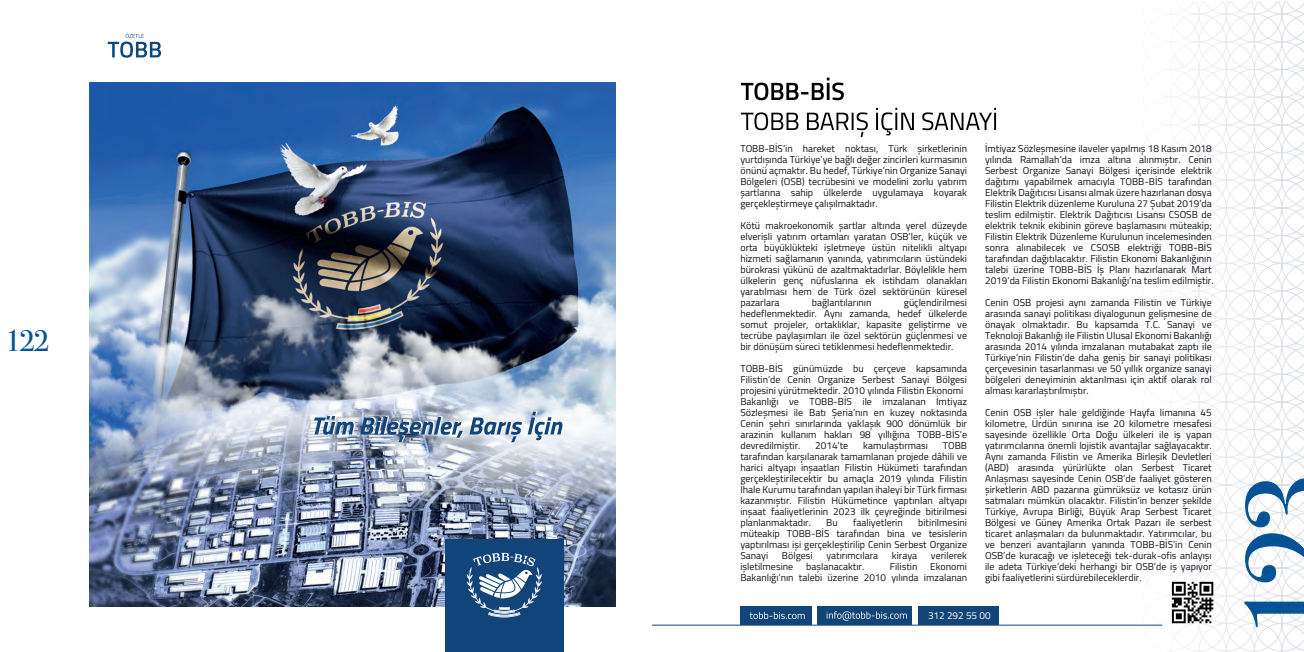
<style>
.page{position:relative;width:1304px;height:652px;background:#fff}
.page>*{position:absolute;margin:0;border:0;box-sizing:border-box;transform-origin:0 0}
.t1{font:124.3px "Bodoni Svty Two ITCTT Book";color:#055498}
.t2{font:30px "Bodoni Svty Two ITCTT Book";color:#055498}
.t3{font:10px/11px "Titillium Web";color:#111416;text-align:justify}
.t4{font:10px "Titillium Web";color:#fff}
</style>
<div class="page">
<hr style="left:652px;top:625px;width:510px;height:1px;background:#114579">
<svg style="left:108px;top:33px;width:53px;height:25px"></svg>
<img style="left:89px;top:82px;width:527px;height:525px">
<div style="left:445px;top:539px;width:118px;height:113px;background:#114579"></div>
<svg style="left:467px;top:553px;width:75px;height:65px"></svg>
<svg style="left:314px;top:411px;width:250px;height:31px"></svg>
<div style="left:741px;top:607px;width:71px;height:18px;background:#114579"></div>
<div style="left:817px;top:607px;width:95px;height:18px;background:#114579"></div>
<div style="left:918px;top:607px;width:80px;height:18px;background:#114579"></div>
<svg style="left:750px;top:612px;width:55px;height:7px"></svg>
<svg style="left:827px;top:611px;width:80px;height:10px"></svg>
<svg style="left:741px;top:78px;width:103px;height:22px"></svg>
<svg style="left:741px;top:108px;width:255px;height:29px"></svg>
<svg style="left:1143px;top:319px;width:161px;height:333px"></svg>
<svg style="left:1173px;top:1px;width:131px;height:318px"></svg>
<h2 class="t2" style="left:5px;top:323px;width:46px">122</h2>
<p class="t3" style="left:740px;top:142px;width:228px">TOBB-BİS’in hareket noktası, Türk șirketlerinin yurtdıșında Türkiye’ye bağlı değer zincirleri kurmasının önünü açmaktır. Bu hedef, Türkiye’nin Organize Sanayi Bölgeleri (OSB) tecrübesini ve modelini zorlu yatırım șartlarına sahip ülkelerde uygulamaya koyarak gerçekleștirmeye çalıșılmaktadır.</p>
<p class="t3" style="left:740px;top:219px;width:228px">Kötü makroekonomik șartlar altında yerel düzeyde elverișli yatırım ortamları yaratan OSB’ler, küçük ve orta büyüklükteki ișletmeye üstün nitelikli altyapı hizmeti sağlamanın yanında, yatırımcıların üstündeki bürokrasi yükünü de azaltmaktadırlar. Böylelikle hem ülkelerin genç nüfuslarına ek istihdam olanakları yaratılması hem de Türk özel sektörünün küresel pazarlara</p>
<p class="t3" style="left:812px;top:296px;width:61px">bağlantılarının</p>
<p class="t3" style="left:740px;top:296px;width:228px;text-indent:163px">güçlendirilmesi hedeflenmektedir. Aynı zamanda, hedef ülkelerde somut projeler, ortaklıklar, kapasite geliștirme ve tecrübe paylașımları ile özel sektörün güçlenmesi ve bir dönüșüm süreci tetiklenmesi hedeflenmektedir.</p>
<p class="t3" style="left:740px;top:362px;width:228px;text-align:left">TOBB-BİS günümüzde bu çerçeve kapsamında Filistin’de Cenin Organize Serbest Sanayi Bölgesi projesini yürütmektedir. 2010 yılında Filistin Ekonomi Bakanlığı ve TOBB-BİS ile imzalanan İmtiyaz Sözleșmesi ile Batı Șeria’nın en kuzey noktasında Cenin șehri sınırlarında yaklașık 900 dönümlük bir arazinin kullanım hakları 98 yıllığına TOBB-BİS’e devredilmiștir.</p>
<p class="t3" style="left:815px;top:439px;width:35px">2014’te</p>
<p class="t3" style="left:863px;top:439px;width:66px">kamulaștırması</p>
<p class="t3" style="left:740px;top:439px;width:228px;text-indent:203px">TOBB tarafından karșılanarak tamamlanan projede dâhili ve harici altyapı inșaatları Filistin Hükümeti tarafından gerçekleștirilecektir bu amaçla 2019 yılında Filistin İhale Kurumu tarafından yapılan ihaleyi bir Türk firması kazanmıștır. Filistin Hükümetince yaptırılan altyapı inșaat faaliyetlerinin 2023 ilk çeyreğinde bitirilmesi planlanmaktadır.</p>
<p class="t3" style="left:826px;top:516px;width:13px">Bu</p>
<p class="t3" style="left:853px;top:516px;width:51px">faaliyetlerin</p>
<p class="t3" style="left:740px;top:516px;width:228px;text-indent:178px">bitirilmesini müteakip TOBB-BİS tarafından bina ve tesislerin yaptırılması iși gerçekleștirilip Cenin Serbest Organize Sanayi</p>
<p class="t3" style="left:782px;top:549px;width:32px">Bölgesi</p>
<p class="t3" style="left:826px;top:549px;width:53px">yatırımcılara</p>
<p class="t3" style="left:892px;top:549px;width:27px">kiraya</p>
<p class="t3" style="left:931px;top:549px;width:38px">verilerek</p>
<p class="t3" style="left:740px;top:560px;width:54px">ișletilmesine</p>
<p class="t3" style="left:806px;top:560px;width:60px">bașlanacaktır.</p>
<p class="t3" style="left:890px;top:560px;width:29px">Filistin</p>
<p class="t3" style="left:740px;top:560px;width:228px;text-align:right">Ekonomi<br>Bakanlığı’nın talebi üzerine 2010 yılında imzalanan</p>
<p class="t3" style="left:985px;top:142px;width:230px;text-align:left">İmtiyaz Sözleșmesine ilaveler yapılmıș 18 Kasım 2018 yılında Ramallah’da imza altına alınmıștır. Cenin Serbest Organize Sanayi Bölgesi içerisinde elektrik dağıtımı yapabilmek amacıyla TOBB-BİS tarafından Elektrik Dağıtıcısı Lisansı almak üzere hazırlanan dosya Filistin Elektrik düzenleme Kuruluna 27 Șubat 2019’da teslim edilmiștir. Elektrik Dağıtıcısı Lisansı CSOSB de elektrik teknik ekibinin göreve bașlamasını müteakip; Filistin Elektrik Düzenleme Kurulunun incelemesinden sonra alınabilecek ve CSOSB elektriği TOBB-BİS tarafından dağıtılacaktır. Filistin Ekonomi Bakanlığının talebi üzerine TOBB-BİS İș Planı hazırlanarak Mart 2019’da Filistin Ekonomi Bakanlığı’na teslim edilmiștir.</p>
<p class="t3" style="left:985px;top:296px;width:228px">Cenin OSB projesi aynı zamanda Filistin ve Türkiye arasında sanayi politikası diyalogunun gelișmesine de önayak olmaktadır. Bu kapsamda T.C. Sanayi ve Teknoloji Bakanlığı ile Filistin Ulusal Ekonomi Bakanlığı arasında 2014 yılında imzalanan mutabakat zaptı ile Türkiye’nin Filistin’de daha geniș bir sanayi politikası çerçevesinin tasarlanması ve 50 yıllık organize sanayi bölgeleri deneyiminin aktarılması için aktif olarak rol alması kararlaștırılmıștır.</p>
<p class="t3" style="left:985px;top:406px;width:228px">Cenin OSB ișler hale geldiğinde Hayfa limanına 45 kilometre, Ürdün sınırına ise 20 kilometre mesafesi sayesinde özellikle Orta Doğu ülkeleri ile iș yapan yatırımcılarına önemli lojistik avantajlar sağlayacaktır.<br>Aynı zamanda Filistin ve Amerika Birleșik Devletleri (ABD) arasında yürürlükte olan Serbest Ticaret Anlașması sayesinde Cenin OSB’de faaliyet gösteren șirketlerin ABD pazarına gümrüksüz ve kotasız ürün satmaları mümkün olacaktır. Filistin’in benzer șekilde Türkiye, Avrupa Birliği, Büyük Arap Serbest Ticaret Bölgesi ve Güney Amerika Ortak Pazarı ile serbest ticaret anlașmaları da bulunmaktadır. Yatırımcılar, bu ve benzeri avantajların yanında TOBB-BİS’in Cenin OSB’de kuracağı ve ișleteceği tek-durak-ofis anlayıșı ile adeta Türkiye’deki herhangi bir OSB’de iș yapıyor gibi faaliyetlerini sürdürebileceklerdir.</p>
<p class="t4" style="left:928px;top:608px;width:64px">312 292 55 00</p>
<h1 class="t1" style="left:1216px;top:642px;width:173px;rotate:-90deg">123</h1>
</div>
